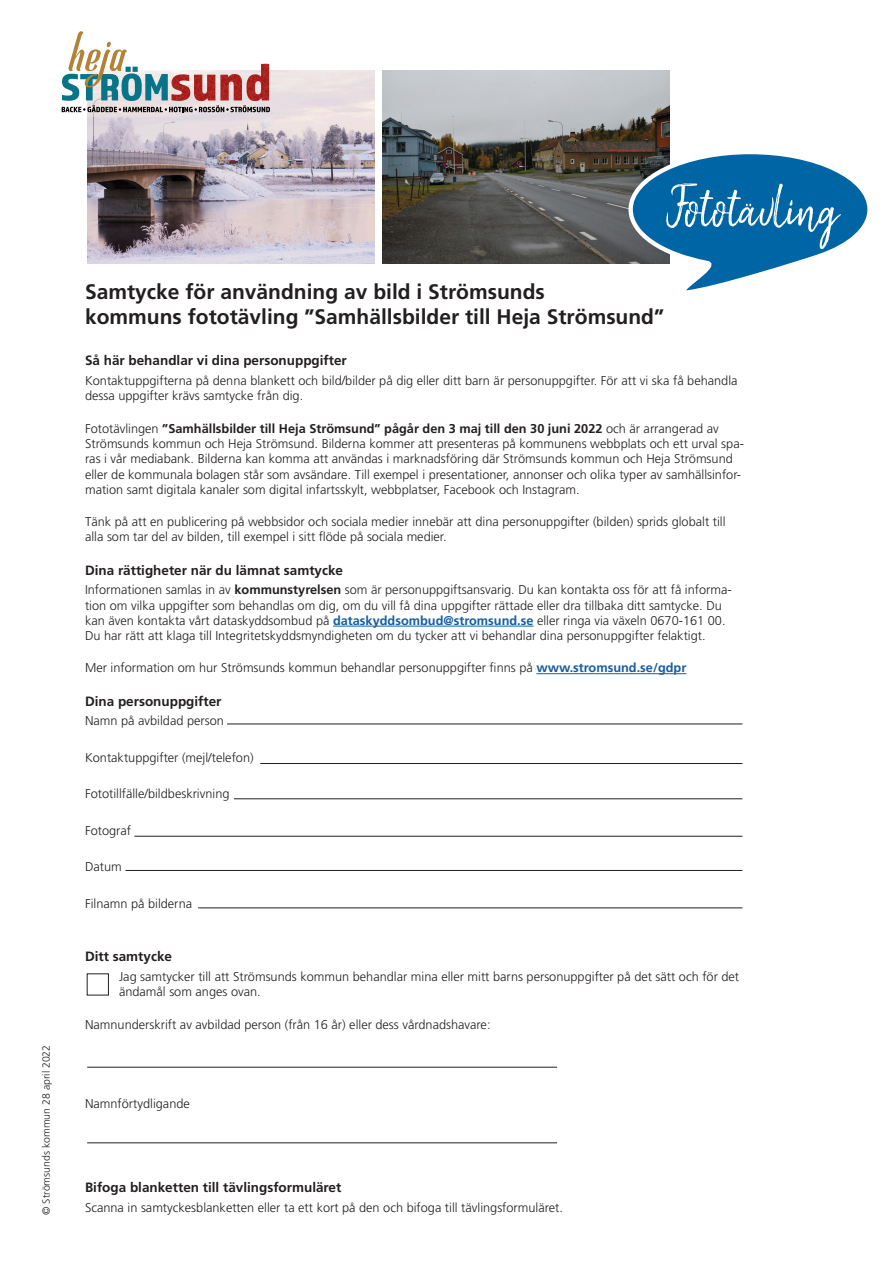
<style>
.page{position:relative;width:893px;height:1263px;background:#fff}
.page>*{position:absolute;margin:0;border:0;box-sizing:border-box;transform-origin:0 0}
.t1{font:56.85px "Honesty";color:#fff}
.Rubrik_H1{font:700 21px/25.2px "Frutiger LT";color:#231f20}
.Rubrik_H2{font:700 13.5px "Frutiger LT";color:#231f20}
.Brödtext{font:300 12.75px/15.3px "Frutiger LT";color:#231f20}
.t2{font:300 10.5px "Frutiger LT";color:#231f20}
.s1{font-weight:700}
.s2{font-weight:700;color:#175d9e}
</style>
<div class="page">
<img style="left:87px;top:71px;width:287px;height:192px">
<img style="left:383px;top:71px;width:287px;height:192px">
<svg style="left:626px;top:148px;width:242px;height:143px"></svg>
<hr style="left:333px;top:626px;width:201px;height:1px;background:#175d9e">
<hr style="left:536px;top:673px;width:150px;height:1px;background:#175d9e">
<hr style="left:260px;top:763px;width:482px;height:1px;background:#231f20">
<hr style="left:234px;top:798px;width:508px;height:1px;background:#231f20">
<hr style="left:134px;top:836px;width:608px;height:1px;background:#231f20">
<hr style="left:125px;top:870px;width:617px;height:1px;background:#231f20">
<hr style="left:198px;top:908px;width:544px;height:1px;background:#231f20">
<hr style="left:227px;top:724px;width:515px;height:1px;background:#231f20">
<hr style="left:87px;top:1067px;width:470px;height:1px;background:#231f20">
<hr style="left:87px;top:1142px;width:470px;height:1px;background:#231f20">
<svg style="left:62px;top:31px;width:208px;height:81px"></svg>
<p class="t2" style="left:40px;top:1215px;width:172px;rotate:-90deg">© Strömsunds kommun 28 april 2022</p>
<h1 class="t1" style="left:663px;top:175px;width:176px">Fototävling</h1>
<h1 class="Rubrik_H1" style="left:85px;top:279px;width:581px">Samtycke för användning av bild i Strömsunds<br>kommuns fototävling ”Samhällsbilder till Heja Strömsund”</h1>
<h2 class="Rubrik_H2" style="left:85px;top:353px;width:263px">Så här behandlar vi dina personuppgifter</h2>
<p class="Brödtext" style="left:85px;top:373px;width:654px">Kontaktuppgifterna på denna blankett och bild/bilder på dig eller ditt barn är personuppgifter. För att vi ska få behandla dessa uppgifter krävs samtycke från dig.</p>
<p class="Brödtext" style="left:85px;top:421px;width:660px">Fototävlingen <span class="s1">”Samhällsbilder till Heja Strömsund” pågår den 3 maj till den 30 juni 2022</span> och är arrangerad av Strömsunds kommun och Heja Strömsund. Bilderna kommer att presenteras på kommunens webbplats och ett urval spa&shy;ras i vår mediabank. Bilderna kan komma att användas i marknadsföring där Strömsunds kommun och Heja Strömsund eller de kommunala bolagen står som avsändare. Till exempel i presentationer, annonser och olika typer av samhällsinfor&shy;mation samt digitala kanaler som digital infartsskylt, webbplatser, Facebook och Instagram.</p>
<p class="Brödtext" style="left:85px;top:514px;width:642px">Tänk på att en publicering på webbsidor och sociala medier innebär att dina personuppgifter (bilden) sprids globalt till alla som tar del av bilden, till exempel i sitt flöde på sociala medier.</p>
<h2 class="Rubrik_H2" style="left:85px;top:562px;width:260px">Dina rättigheter när du lämnat samtycke</h2>
<p class="Brödtext" style="left:85px;top:582px;width:648px">Informationen samlas in av <span class="s1">kommunstyrelsen</span> som är personuppgiftsansvarig. Du kan kontakta oss för att få informa&shy;tion om vilka uppgifter som behandlas om dig, om du vill få dina uppgifter rättade eller dra tillbaka ditt samtycke. Du kan även kontakta vårt dataskyddsombud på <span class="s2">dataskyddsombud@stromsund.se</span> eller ringa via växeln 0670-161 00.<br>Du har rätt att klaga till Integritetskyddsmyndigheten om du tycker att vi behandlar dina personuppgifter felaktigt.</p>
<p class="Brödtext" style="left:85px;top:660px;width:603px">Mer information om hur Strömsunds kommun behandlar personuppgifter finns på <span class="s2">www.stromsund.se/gdpr</span></p>
<h2 class="Rubrik_H2" style="left:85px;top:693px;width:138px">Dina personuppgifter</h2>
<p class="Brödtext" style="left:85px;top:713px;width:140px">Namn på avbildad person</p>
<p class="Brödtext" style="left:85px;top:750px;width:170px">Kontaktuppgifter (mejl/telefon)</p>
<p class="Brödtext" style="left:85px;top:786px;width:146px">Fototillfälle/bildbeskrivning</p>
<p class="Brödtext" style="left:85px;top:823px;width:48px">Fotograf</p>
<p class="Brödtext" style="left:85px;top:859px;width:38px">Datum</p>
<p class="Brödtext" style="left:85px;top:896px;width:109px">Filnamn på bilderna</p>
<h2 class="Rubrik_H2" style="left:85px;top:949px;width:89px">Ditt samtycke</h2>
<p class="Brödtext" style="left:119px;top:969px;width:622px">Jag samtycker till att Strömsunds kommun behandlar mina eller mitt barns personuppgifter på det sätt och för det ändamål som anges ovan.</p>
<p class="Brödtext" style="left:85px;top:1017px;width:407px">Namnunderskrift av avbildad person (från 16 år) eller dess vårdnadshavare:</p>
<p class="Brödtext" style="left:85px;top:1096px;width:106px">Namnförtydligande</p>
<h2 class="Rubrik_H2" style="left:85px;top:1179px;width:258px">Bifoga blanketten till tävlingsformuläret</h2>
<p class="Brödtext" style="left:85px;top:1200px;width:479px">Scanna in samtyckesblanketten eller ta ett kort på den och bifoga till tävlingsformuläret.</p>
</div>
